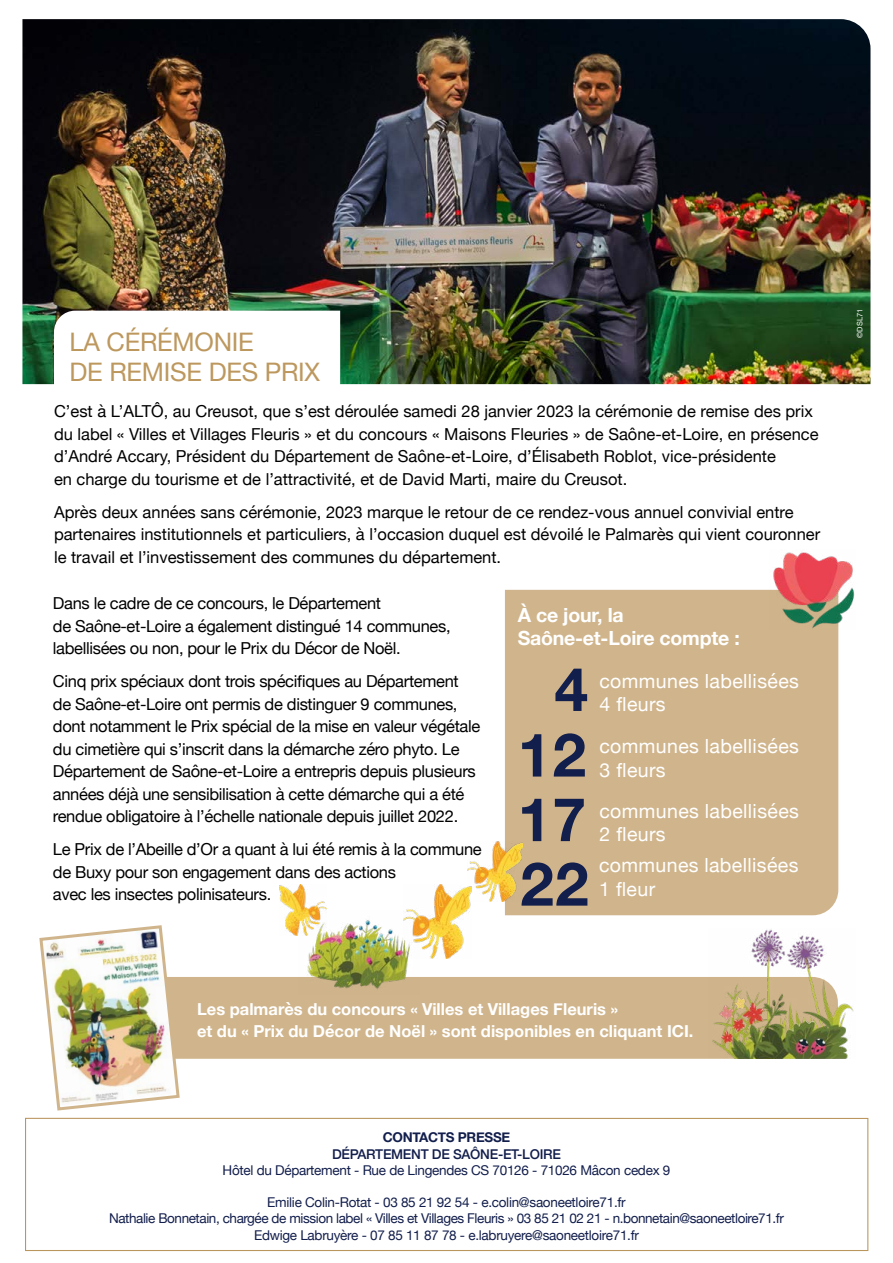
<style>
.page{position:relative;width:893px;height:1263px;background:#fff}
.page>*{position:absolute;margin:0;border:0;box-sizing:border-box;transform-origin:0 0}
.t1{font:700 60.45px/64.9px "Helvetica Neue";color:#121e4c;text-align:center}
.t2{font:25.5px/30.6px "Helvetica Neue";letter-spacing:-.01em;color:#bd985e}
.t3{font:19.5px/23.4px "Helvetica Neue";letter-spacing:.02em;color:#fff}
.t4{font:700 19.5px/23.4px "Helvetica Neue";letter-spacing:-.01em;color:#fff}
.t5{font:16.5px/22.5px "Helvetica Neue";letter-spacing:-.02em;color:#000}
.t6{font:16.5px/22.5px "Helvetica Neue";color:#000}
.t7{font:700 16.5px/22.5px "Helvetica Neue";color:#fff}
.t8{font:13.5px/16.2px "Helvetica Neue";letter-spacing:-.02em;color:#121e4c;text-align:center}
.t9{font:500 13.5px "Helvetica Neue";letter-spacing:-.02em;color:#121e4c}
.t10{font:700 13.5px "Helvetica Neue";letter-spacing:-.02em;color:#121e4c}
.t11{font:7.5px "Helvetica Neue";letter-spacing:.01em;color:#fff}
</style>
<div class="page">
<img style="left:22px;top:19px;width:848px;height:365px">
<div style="left:25px;top:1118px;width:843px;height:133px;border:1px solid #ba955c"></div>
<div style="left:505px;top:590px;width:333px;height:325px;background:#d0b58c"></div>
<div style="left:181px;top:977px;width:527px;height:82px;background:#d0b58c"></div>
<img style="left:770px;top:552px;width:85px;height:78px">
<svg style="left:54px;top:311px;width:286px;height:73px"></svg>
<img style="left:39px;top:925px;width:142px;height:186px">
<img style="left:406px;top:884px;width:65px;height:75px">
<img style="left:467px;top:841px;width:55px;height:61px">
<img style="left:708px;top:929px;width:146px;height:130px">
<img style="left:280px;top:884px;width:46px;height:52px">
<img style="left:298px;top:910px;width:121px;height:85px">
<h2 class="t2" style="left:70px;top:328px;width:252px">LA CÉRÉMONIE<br>DE REMISE DES PRIX</h2>
<p class="t6" style="left:54px;top:401px;width:766px">C’est à L’ALTÔ, au Creusot, que s’est déroulée samedi 28 janvier 2023 la cérémonie de remise des prix du label « Villes et Villages Fleuris » et du concours « Maisons Fleuries » de Saône-et-Loire, en présence d’André Accary, Président du Département de Saône-et-Loire, d’Élisabeth Roblot, vice-présidente<br>en charge du tourisme et de l’attractivité, et de David Marti, maire du Creusot.</p>
<p class="t6" style="left:54px;top:501px;width:768px">Après deux années sans cérémonie, 2023 marque le retour de ce rendez-vous annuel convivial entre partenaires institutionnels et particuliers, à l’occasion duquel est dévoilé le Palmarès qui vient couronner le travail et l’investissement des communes du département.</p>
<p class="t5" style="left:53px;top:593px;width:399px">Dans le cadre de ce concours, le Département<br>de Saône-et-Loire a également distingué 14 communes, labellisées ou non, pour le Prix du Décor de Noël.</p>
<p class="t5" style="left:53px;top:671px;width:429px">Cinq prix spéciaux dont trois spécifiques au Département de Saône-et-Loire ont permis de distinguer 9 communes, dont notamment le Prix spécial de la mise en valeur végétale du cimetière qui s’inscrit dans la démarche zéro phyto. Le Département de Saône-et-Loire a entrepris depuis plusieurs années déjà une sensibilisation à cette démarche qui a été rendue obligatoire à l’échelle nationale depuis juillet 2022.</p>
<p class="t5" style="left:53px;top:839px;width:430px">Le Prix de l’Abeille d’Or a quant à lui été remis à la commune de Buxy pour son engagement dans des actions<br>avec les insectes polinisateurs.</p>
<p class="t4" style="left:518px;top:603px;width:224px">À ce jour, la<br>Saône-et-Loire compte :</p>
<h1 class="t1" style="left:518px;top:658px;width:73px">4<br>12<br>17<br>22</h1>
<p class="t3" style="left:599px;top:670px;width:201px">communes labellisées<br>4 fleurs</p>
<p class="t3" style="left:599px;top:736px;width:201px">communes labellisées<br>3 fleurs</p>
<p class="t3" style="left:599px;top:800px;width:201px">communes labellisées<br>2 fleurs</p>
<p class="t3" style="left:599px;top:855px;width:201px">communes labellisées<br>1 fleur</p>
<p class="t11" style="left:855px;top:338px;width:31px;rotate:-90deg">©DSL71</p>
<p class="t7" style="left:197px;top:998px;width:498px">Les palmarès du concours « Villes et Villages Fleuris »<br>et du « Prix du Décor de Noël » sont disponibles en cliquant ICI.</p>
<p class="t10" style="left:383px;top:1127px;width:129px">CONTACTS PRESSE</p>
<p class="t9" style="left:332px;top:1143px;width:230px">DÉPARTEMENT DE SAÔNE-ET-LOIRE</p>
<p class="t8" style="left:223px;top:1163px;width:449px">Hôtel du Département - Rue de Lingendes CS 70126 - 71026 Mâcon cedex 9</p>
<p class="t8" style="left:109px;top:1195px;width:676px">Emilie Colin-Rotat - 03 85 21 92 54 - e.colin@saoneetloire71.fr<br>Nathalie Bonnetain, chargée de mission label « Villes et Villages Fleuris » 03 85 21 02 21 - n.bonnetain@saoneetloire71.fr<br>Edwige Labruyère - 07 85 11 87 78 - e.labruyere@saoneetloire71.fr</p>
</div>
